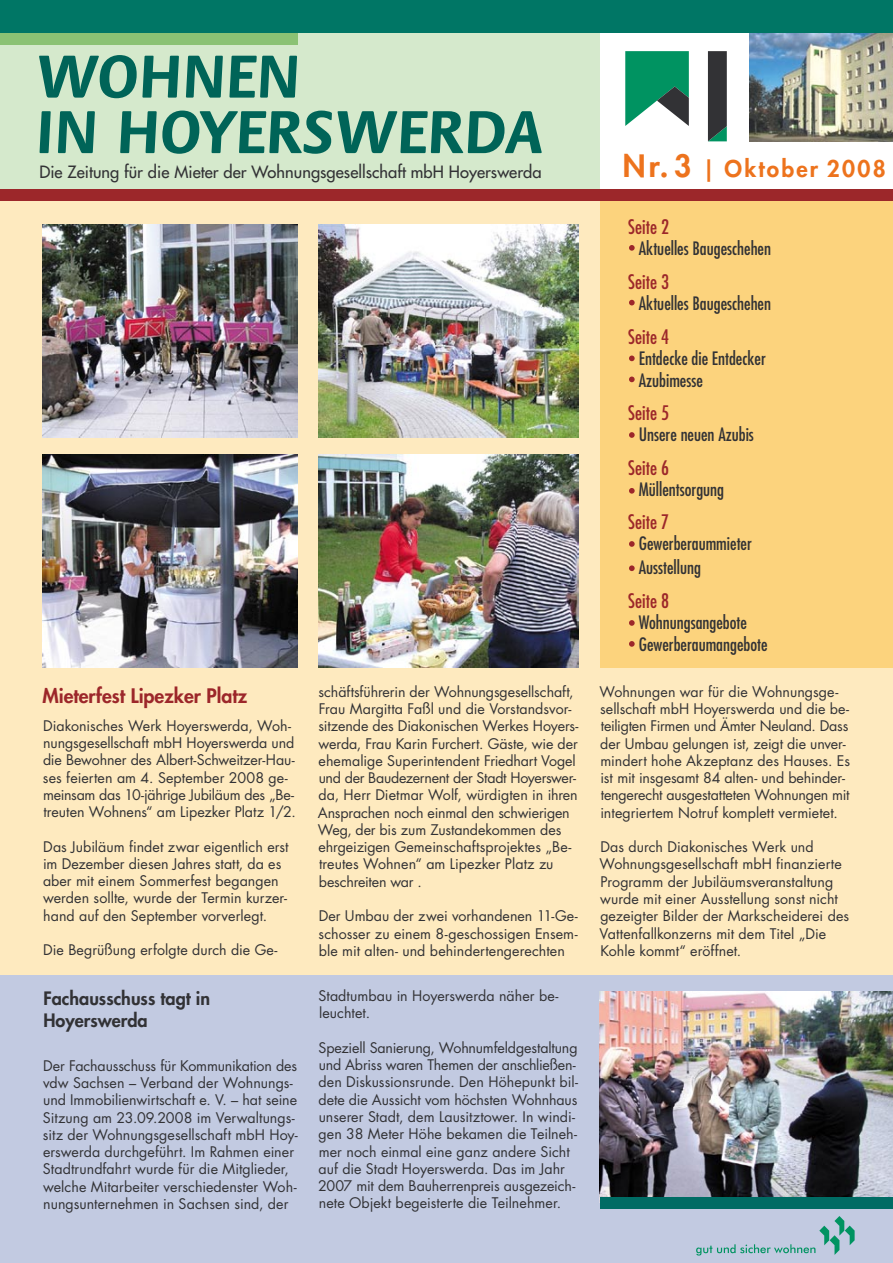
<style>
.page{position:relative;width:893px;height:1263px;background:#fff}
.page>*{position:absolute;margin:0;border:0;box-sizing:border-box;transform-origin:0 0}
.Überschrift_1{font:700 64.5px "Flora";letter-spacing:.01em;color:#006458}
.Themen{font:800 22.5px "Futura";letter-spacing:.1em;color:#ed731d}
.Überschrift_1-2{font:condensed 19.5px "Futura";color:#9c272a}
.Themen-2{font:800 19.5px "Futura";color:#9c272a}
.Überschrift_1-3{font:condensed 18px "Futura";color:#323235}
.Unterüberschrift{font:800 18px "Futura";color:#323235}
.Themen-3{font:16.5px "Futura";letter-spacing:.005em;color:#323235}
.Mengentexte{font:14.25px/17.2px "Futura";letter-spacing:-.005em;color:#323235}
.s1{font-size:30px}
</style>
<div class="page">
<div style="left:0;top:194px;width:893px;height:788px;background:#feeabf"></div>
<div style="left:0;top:975px;width:893px;height:288px;background:#c2cae1"></div>
<img style="left:600px;top:992px;width:293px;height:205px">
<img style="left:749px;top:33px;width:144px;height:109px">
<div style="left:0;top:29px;width:600px;height:167px;background:#d5e9cc"></div>
<div style="left:0;top:33px;width:298px;height:12px;background:#8bc274"></div>
<div style="left:0;top:0;width:893px;height:33px;background:#007665"></div>
<svg style="left:625px;top:51px;width:64px;height:75px"></svg>
<svg style="left:708px;top:51px;width:19px;height:90px;background:#303c3b"></svg>
<svg style="left:696px;top:1216px;width:159px;height:39px"></svg>
<div style="left:600px;top:1197px;width:293px;height:12px;background:#006c64"></div>
<div style="left:600px;top:195px;width:293px;height:473px;background:#fcd37d"></div>
<svg style="left:629px;top:245px;width:6px;height:6px"></svg>
<svg style="left:629px;top:300px;width:6px;height:5px"></svg>
<svg style="left:629px;top:355px;width:6px;height:6px"></svg>
<svg style="left:629px;top:565px;width:6px;height:6px"></svg>
<svg style="left:629px;top:620px;width:6px;height:6px"></svg>
<svg style="left:629px;top:641px;width:6px;height:6px"></svg>
<svg style="left:629px;top:432px;width:6px;height:6px"></svg>
<div style="left:0;top:189px;width:893px;height:12px;background:#9c272a"></div>
<svg style="left:629px;top:541px;width:6px;height:6px"></svg>
<svg style="left:629px;top:488px;width:6px;height:6px"></svg>
<svg style="left:629px;top:377px;width:6px;height:5px"></svg>
<img style="left:318px;top:225px;width:260px;height:212px">
<img style="left:42px;top:455px;width:256px;height:213px">
<img style="left:43px;top:225px;width:255px;height:212px">
<img style="left:318px;top:455px;width:260px;height:213px">
<p class="Überschrift_1" style="left:36px;top:42px;width:265px">WOHNEN</p>
<p class="Überschrift_1" style="left:36px;top:97px;width:508px">IN HOYERSWERDA</p>
<p class="Themen-3" style="left:39px;top:162px;width:504px">Die Zeitung für die Mieter der Wohnungsgesellschaft mbH Hoyerswerda</p>
<p class="Themen" style="left:623px;top:154px;width:264px"><span class="s1">Nr. 3</span> | Oktober 2008</p>
<p class="Überschrift_1-2" style="left:628px;top:215px;width:42px">Seite 2</p>
<p class="Überschrift_1-3" style="left:639px;top:238px;width:134px">Aktuelles Baugeschehen</p>
<p class="Überschrift_1-2" style="left:628px;top:270px;width:42px">Seite 3</p>
<p class="Überschrift_1-3" style="left:639px;top:293px;width:134px">Aktuelles Baugeschehen</p>
<p class="Überschrift_1-2" style="left:628px;top:325px;width:42px">Seite 4</p>
<p class="Überschrift_1-3" style="left:639px;top:347px;width:129px">Entdecke die Entdecker</p>
<p class="Überschrift_1-3" style="left:639px;top:369px;width:66px">Azubimesse</p>
<p class="Überschrift_1-2" style="left:628px;top:401px;width:42px">Seite 5</p>
<p class="Überschrift_1-3" style="left:639px;top:424px;width:117px">Unsere neuen Azubis</p>
<p class="Überschrift_1-2" style="left:628px;top:456px;width:42px">Seite 6</p>
<p class="Überschrift_1-3" style="left:639px;top:479px;width:87px">Müllentsorgung</p>
<p class="Überschrift_1-2" style="left:628px;top:510px;width:42px">Seite 7</p>
<p class="Überschrift_1-3" style="left:639px;top:533px;width:115px">Gewerberaummieter</p>
<p class="Überschrift_1-3" style="left:639px;top:557px;width:64px">Ausstellung</p>
<p class="Überschrift_1-2" style="left:628px;top:589px;width:42px">Seite 8</p>
<p class="Überschrift_1-3" style="left:639px;top:612px;width:110px">Wohnungsangebote</p>
<p class="Überschrift_1-3" style="left:639px;top:633px;width:130px">Gewerberaumangebote</p>
<p class="Themen-2" style="left:43px;top:684px;width:206px">Mieterfest Lipezker Platz</p>
<p class="Mengentexte" style="left:599px;top:683px;width:252px">Wohnungen war für die Wohnungsge&shy;sellschaft mbH Hoyerswerda und die be&shy;teiligten Firmen und Ämter Neuland. Dass der Umbau gelungen ist, zeigt die unver&shy;mindert hohe Akzeptanz des Hauses. Es ist mit insgesamt 84 alten- und behinder&shy;tengerecht ausgestatteten Wohnungen mit integriertem Notruf komplett vermietet.</p>
<p class="Mengentexte" style="left:599px;top:838px;width:251px">Das durch Diakonisches Werk und Wohnungsgesellschaft mbH finanzierte Programm der Jubiläumsveranstaltung wurde mit einer Ausstellung sonst nicht gezeigter Bilder der Markscheiderei des Vattenfallkonzerns mit dem Titel „Die Kohle kommt“ eröffnet.</p>
<p class="Mengentexte" style="left:318px;top:683px;width:262px">schäftsführerin der Wohnungsgesellschaft, Frau Margitta Faßl und die Vorstandsvor&shy;sitzende des Diakonischen Werkes Hoyers&shy;werda, Frau Karin Furchert. Gäste, wie der ehemalige Superintendent Friedhart Vogel und der Baudezernent der Stadt Hoyerswer&shy;da, Herr Dietmar Wolf, würdigten in ihren Ansprachen noch einmal den schwierigen Weg, der bis zum Zustandekommen des ehrgeizigen Gemeinschaftsprojektes „Be&shy;treutes Wohnen“ am Lipezker Platz zu beschreiten war .</p>
<p class="Mengentexte" style="left:319px;top:907px;width:261px;text-align:justify">Der Umbau der zwei vorhandenen 11-Ge&shy;schosser zu einem 8-geschossigen Ensem&shy;ble mit alten- und behindertengerechten</p>
<p class="Mengentexte" style="left:318px;top:987px;width:241px">Stadtumbau in Hoyerswerda näher be&shy;leuchtet.</p>
<p class="Mengentexte" style="left:318px;top:1039px;width:261px">Speziell Sanierung, Wohnumfeldgestaltung und Abriss waren Themen der anschließen&shy;den Diskussionsrunde. Den Höhepunkt bil&shy;dete die Aussicht vom höchsten Wohnhaus unserer Stadt, dem Lausitztower. In windi&shy;gen 38 Meter Höhe bekamen die Teilneh&shy;mer noch einmal eine ganz andere Sicht auf die Stadt Hoyerswerda. Das im Jahr 2007 mit dem Bauherrenpreis ausgezeich&shy;nete Objekt begeisterte die Teilnehmer.</p>
<p class="Mengentexte" style="left:43px;top:717px;width:254px">Diakonisches Werk Hoyerswerda, Woh&shy;nungsgesellschaft mbH Hoyerswerda und die Bewohner des Albert-Schweitzer-Hau&shy;ses feierten am 4. September 2008 ge&shy;meinsam das 10-jährige Jubiläum des „Be&shy;treuten Wohnens“ am Lipezker Platz 1/2.</p>
<p class="Mengentexte" style="left:43px;top:838px;width:247px">Das Jubiläum findet zwar eigentlich erst im Dezember diesen Jahres statt, da es aber mit einem Sommerfest begangen werden sollte, wurde der Termin kurzer&shy;hand auf den September vorverlegt.</p>
<p class="Mengentexte" style="left:43px;top:941px;width:236px">Die Begrüßung erfolgte durch die Ge-</p>
<p class="Unterüberschrift" style="left:43px;top:987px;width:168px">Fachausschuss tagt in</p>
<p class="Unterüberschrift" style="left:43px;top:1009px;width:106px">Hoyerswerda</p>
<p class="Mengentexte" style="left:43px;top:1057px;width:256px">Der Fachausschuss für Kommunikation des vdw Sachsen – Verband der Wohnungs&shy;und Immobilienwirtschaft e. V. – hat seine Sitzung am 23.09.2008 im Verwaltungs&shy;sitz der Wohnungsgesellschaft mbH Hoy&shy;erswerda durchgeführt. Im Rahmen einer Stadtrundfahrt wurde für die Mitglieder, welche Mitarbeiter verschiedenster Woh&shy;nungsunternehmen in Sachsen sind, der</p>
</div>
